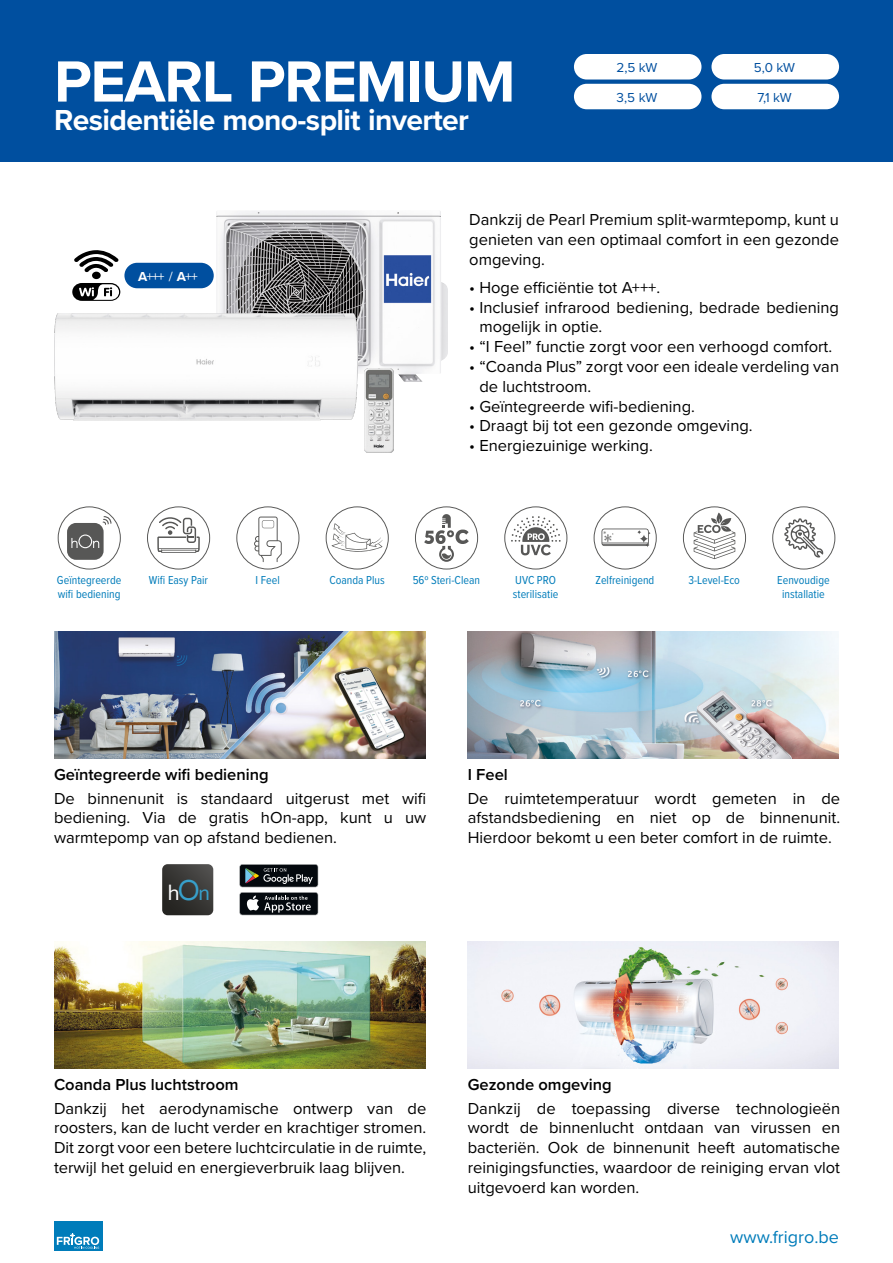
<style>
.page{position:relative;width:893px;height:1263px;background:#fff}
.page>*{position:absolute;margin:0;border:0;box-sizing:border-box;transform-origin:0 0}
.t1{font:700 60.15px "Proxima Nova";letter-spacing:-.02em;color:#fff}
.t2{font:700 30px "Proxima Nova";letter-spacing:-.02em;color:#fff}
.t3{font:21.75px "Corbel";color:#fff;scale:1.05 1}
.t4{font:18px "Proxima Nova";color:#007cba}
.t5{font:16.5px/19.8px "Proxima Nova";color:#000;text-align:justify}
.t6{font:600 16.5px "Proxima Nova";color:#000}
.t7{font:13.5px "Proxima Nova";letter-spacing:-.025em;color:#004f9f}
.t8{font:13.5px "Proxima Nova";color:#fff}
.t9{font:12px/14.4px "Proxima Nova Cond";color:#007cba;text-align:center}
.s1{font-weight:700}
.s2{font-size:30.3px;color:#37a0cb}
.s3{color:#37a0cb}
</style>
<div class="page">
<div style="left:0;top:0;width:893px;height:162px;background:#004f9f"></div>
<div style="left:711px;top:54px;width:128px;height:26px;background:#fff;border-radius:13px"></div>
<div style="left:711px;top:84px;width:128px;height:25px;background:#fff;border-radius:13px"></div>
<div style="left:574px;top:54px;width:127px;height:26px;background:#fff;border-radius:13px"></div>
<div style="left:574px;top:84px;width:127px;height:25px;background:#fff;border-radius:13px"></div>
<svg style="left:594px;top:506px;width:63px;height:63px"></svg>
<svg style="left:504px;top:506px;width:63px;height:63px"></svg>
<svg style="left:772px;top:506px;width:63px;height:63px"></svg>
<svg style="left:683px;top:506px;width:63px;height:63px"></svg>
<svg style="left:147px;top:506px;width:63px;height:63px"></svg>
<svg style="left:415px;top:506px;width:63px;height:63px"></svg>
<svg style="left:236px;top:506px;width:63px;height:63px"></svg>
<svg style="left:58px;top:506px;width:63px;height:63px"></svg>
<svg style="left:326px;top:506px;width:63px;height:63px"></svg>
<img style="left:216px;top:211px;width:232px;height:171px">
<div style="left:124px;top:263px;width:90px;height:25px;background:#004f9f;border-radius:13px"></div>
<svg style="left:72px;top:250px;width:48px;height:51px"></svg>
<img style="left:54px;top:313px;width:303px;height:107px">
<img style="left:365px;top:368px;width:29px;height:85px">
<img style="left:54px;top:631px;width:371px;height:127px">
<img style="left:54px;top:941px;width:371px;height:127px">
<img style="left:468px;top:631px;width:371px;height:127px">
<img style="left:468px;top:941px;width:371px;height:127px">
<svg style="left:162px;top:864px;width:51px;height:51px;background:#3a3936"></svg>
<svg style="left:239px;top:864px;width:79px;height:51px;background:#474b4e"></svg>
<div style="left:54px;top:1221px;width:48px;height:30px;background:#007cba"></div>
<svg style="left:57px;top:1233px;width:42px;height:16px"></svg>
<h1 class="t1" style="left:54px;top:37px;width:463px">PEARL PREMIUM</h1>
<p class="t7" style="left:754px;top:58px;width:43px">5,0 kW</p>
<p class="t7" style="left:616px;top:58px;width:43px">2,5 kW</p>
<p class="t7" style="left:617px;top:87px;width:42px">3,5 kW</p>
<p class="t7" style="left:757px;top:87px;width:36px">7,1 kW</p>
<h2 class="t2" style="left:54px;top:98px;width:416px">Residentiële mono-split inverter</h2>
<p class="t8" style="left:138px;top:266px;width:61px"><span class="s1">A</span>+++ / <span class="s1">A</span>++</p>
<p class="t5" style="left:469px;top:209px;width:371px">Dankzij de Pearl Premium split-warmtepomp, kunt u genieten van een optimaal comfort in een gezonde omgeving.</p>
<p class="t5" style="left:469px;top:277px;width:193px">• Hoge efficiëntie tot A+++.</p>
<p class="t5" style="left:479px;top:296px;width:361px;text-indent:-10px">• Inclusief infrarood bediening, bedrade bediening mogelijk in optie.</p>
<p class="t5" style="left:469px;top:336px;width:364px">• “I Feel” functie zorgt voor een verhoogd comfort.</p>
<p class="t5" style="left:479px;top:356px;width:361px;text-indent:-10px">• “Coanda Plus” zorgt voor een ideale verdeling van de luchtstroom.</p>
<p class="t5" style="left:469px;top:395px;width:227px">• Geïntegreerde wifi-bediening.</p>
<p class="t5" style="left:469px;top:415px;width:285px">• Draagt bij tot een gezonde omgeving.</p>
<p class="t5" style="left:469px;top:435px;width:185px">• Energiezuinige werking.</p>
<p class="t9" style="left:57px;top:572px;width:66px;text-align:left">Geïntegreerde wifi bediening</p>
<p class="t9" style="left:149px;top:572px;width:61px">Wifi Easy Pair</p>
<p class="t9" style="left:256px;top:572px;width:26px">I Feel</p>
<p class="t9" style="left:329px;top:572px;width:57px">Coanda Plus</p>
<p class="t9" style="left:413px;top:572px;width:69px">56º Steri-Clean</p>
<p class="t9" style="left:688px;top:572px;width:53px">3-Level-Eco</p>
<p class="t9" style="left:515px;top:572px;width:42px">UVC PRO</p>
<p class="t9" style="left:595px;top:572px;width:60px">Zelfreinigend</p>
<p class="t9" style="left:513px;top:587px;width:47px">sterilisatie</p>
<p class="t9" style="left:777px;top:572px;width:54px">Eenvoudige installatie</p>
<p class="t6" style="left:54px;top:762px;width:216px">Geïntegreerde wifi bediening</p>
<p class="t5" style="left:54px;top:787px;width:374px">De binnenunit is standaard uitgerust met wifi bediening. Via de gratis hOn-app, kunt u uw warmtepomp van op afstand bedienen.</p>
<h3 class="t3" style="left:167px;top:879px;width:42px">h<span class="s2">O</span><span class="s3">n</span></h3>
<p class="t6" style="left:468px;top:762px;width:42px">I Feel</p>
<p class="t5" style="left:468px;top:787px;width:374px">De ruimtetemperatuur wordt gemeten in de afstandsbediening en niet op de binnenunit.<br>Hierdoor bekomt u een beter comfort in de ruimte.</p>
<p class="t6" style="left:54px;top:1072px;width:186px">Coanda Plus luchtstroom</p>
<p class="t5" style="left:54px;top:1097px;width:374px">Dankzij het aerodynamische ontwerp van de roosters, kan de lucht verder en krachtiger stromen.<br>Dit zorgt voor een betere luchtcirculatie in de ruimte, terwijl het geluid en energieverbruik laag blijven.</p>
<p class="t6" style="left:468px;top:1072px;width:145px">Gezonde omgeving</p>
<p class="t5" style="left:468px;top:1097px;width:374px">Dankzij de toepassing diverse technologieën wordt de binnenlucht ontdaan van virussen en bacteriën. Ook de binnenunit heeft automatische reinigingsfuncties, waardoor de reiniging ervan vlot uitgevoerd kan worden.</p>
<p class="t4" style="left:730px;top:1224px;width:110px">www.frigro.be</p>
</div>
